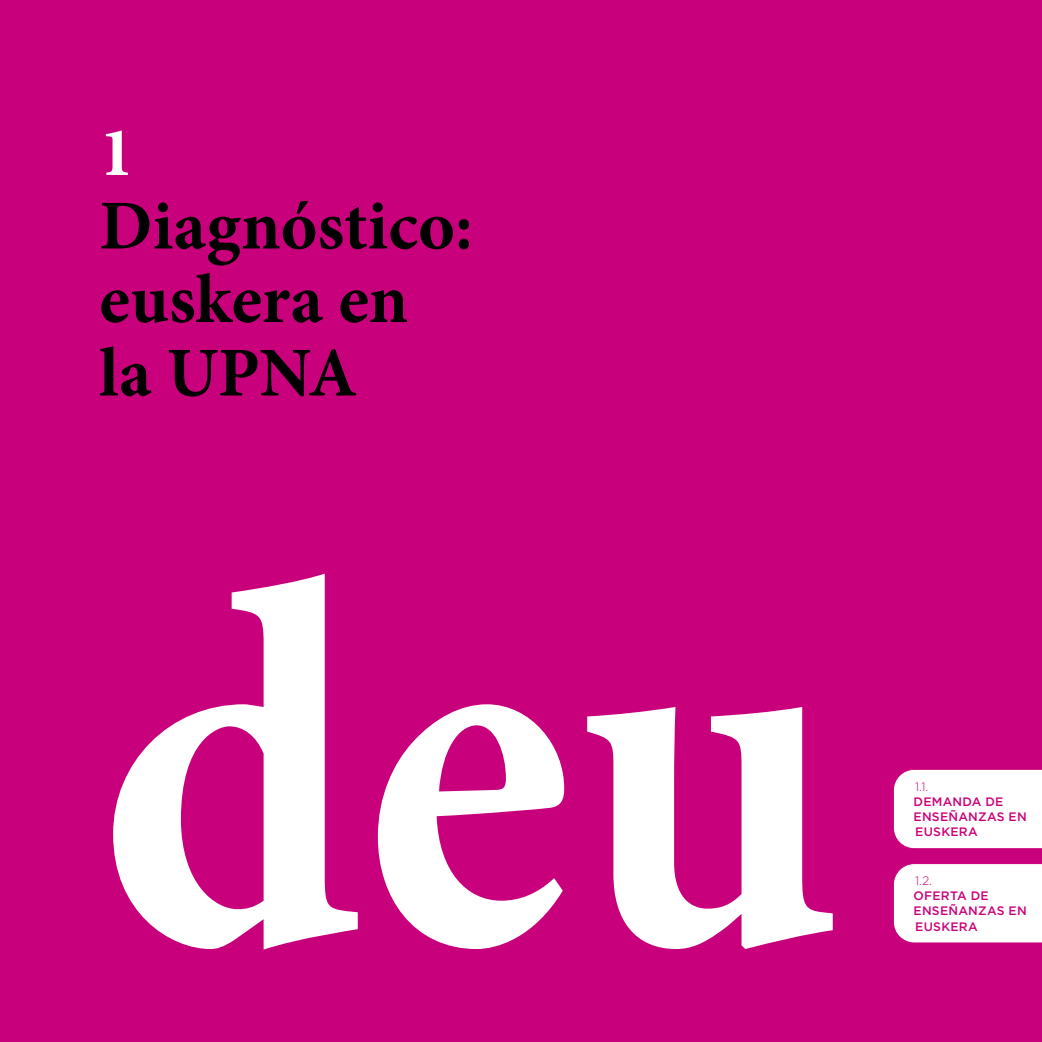
<style>
.page{position:relative;width:1042px;height:1042px;background:#c9007b}
.page>*{position:absolute;margin:0;border:0;box-sizing:border-box;transform-origin:0 0}
.t1{font:700 525px "Minion Pro";color:#fff;scale:.91 1}
.t2{font:700 70px/73.5px "Minion Pro";color:#000}
.t3{font:700 70px "Minion Pro";color:#fff}
.t4{font:500 12.25px/15.4px "Gotham Pro";letter-spacing:.02em;color:#c9007b}
.t5{font:300 12.25px "Gotham Pro";color:#c9007b}
</style>
<div class="page">
<div style="left:893px;top:769px;width:149px;height:80px;background:#fff"></div>
<div style="left:893px;top:863px;width:149px;height:80px;background:#fff"></div>
<h2 class="t3" style="left:99px;top:103px;width:36px">1</h2>
<h2 class="t2" style="left:99px;top:188px;width:375px">Diagnóstico: euskera en la UPNA</h2>
<h1 class="t1" style="left:99px;top:405px;width:814px">deu</h1>
<p class="t5" style="left:915px;top:779px;width:15px">1.1.</p>
<p class="t4" style="left:913px;top:793px;width:115px">DEMANDA DE<br>ENSEÑANZAS EN<br>EUSKERA</p>
<p class="t5" style="left:915px;top:874px;width:18px">1.2.</p>
<p class="t4" style="left:913px;top:888px;width:115px">OFERTA DE<br>ENSEÑANZAS EN<br>EUSKERA</p>
</div>
